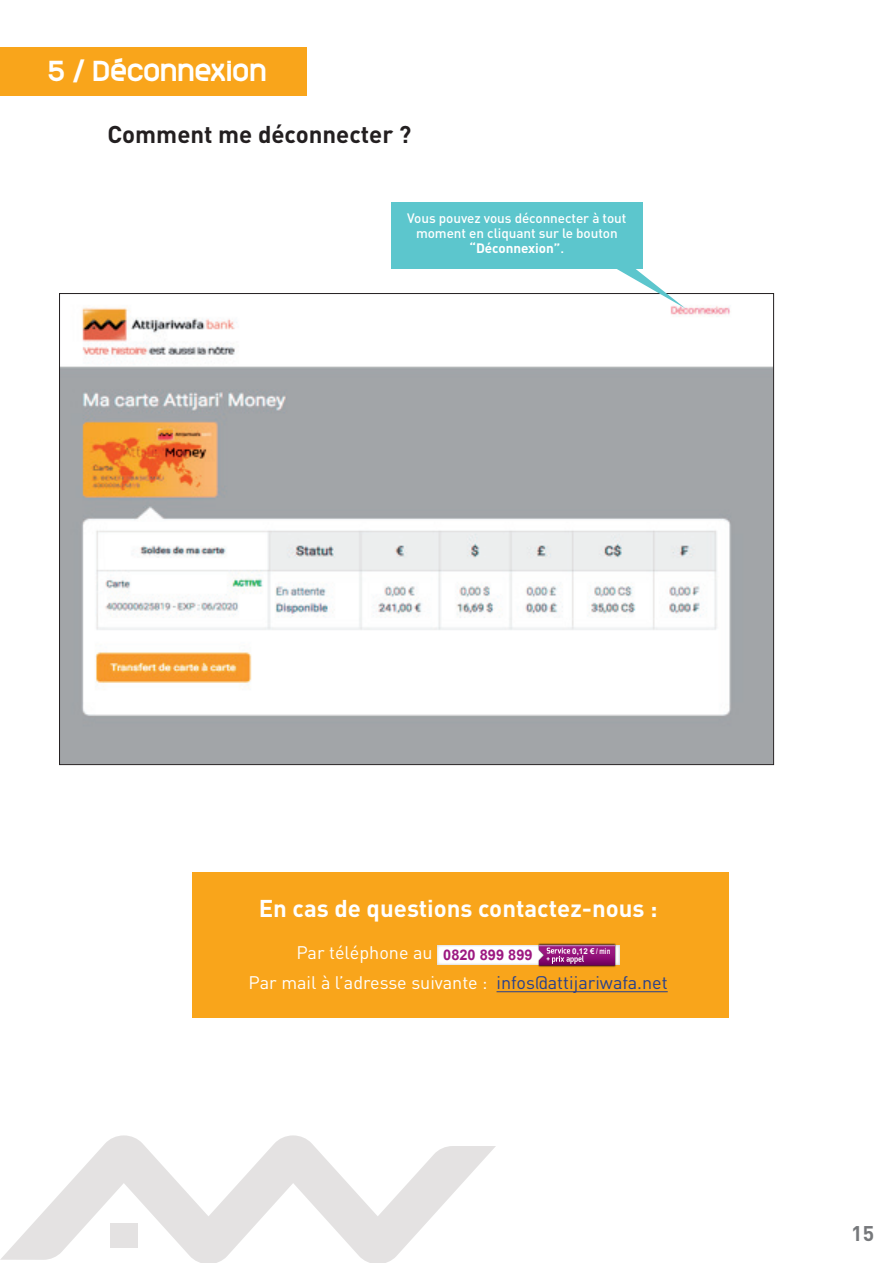
<style>
.page{position:relative;width:893px;height:1263px;background:#fff}
.page>*{position:absolute;margin:0;border:0;box-sizing:border-box;transform-origin:0 0}
.t1{font:700 27px "Monark";letter-spacing:-.035em;color:#fff}
.t2{font:700 24px "DIN";color:#fff}
.t3{font:700 24px "DIN";color:#231f20}
.t4{font:700 21px "DIN";color:#76787b}
.t5{font:18px "DIN";color:#fff}
.t6{font:500 13.5px/15px "DIN";letter-spacing:-.005em;color:#fff;text-align:center}
.t7{font:700 8.1px "Arial";color:#fff}
.s1{font-weight:700}
.s2{font-family:"Arial";font-weight:700;font-size:14.55px;color:#9c1881}
.s3{color:#253f8e}
</style>
<div class="page">
<svg style="left:0;top:1135px;width:496px;height:128px"></svg>
<div style="left:110px;top:1224px;width:27px;height:24px;background:#e4e2e2"></div>
<div style="left:192px;top:872px;width:536px;height:146px;background:#f9a51b"></div>
<div style="left:0;top:47px;width:306px;height:48px;background:#f9a51b"></div>
<div style="left:391px;top:203px;width:251px;height:66px;background:#5cc6cd"></div>
<hr style="left:497px;top:991px;width:171px;height:1px;background:#253f8e">
<div style="left:437px;top:945px;width:183px;height:20px;background:#fff"></div>
<img style="left:537px;top:943px;width:80px;height:24px">
<svg style="left:539px;top:945px;width:76px;height:20px;background:#9d3088"></svg>
<img style="left:61px;top:305px;width:711px;height:458px">
<svg style="left:614px;top:259px;width:72px;height:50px"></svg>
<h1 class="t1" style="left:47px;top:52px;width:221px">5 / Déconnexion</h1>
<h2 class="t3" style="left:107px;top:119px;width:306px">Comment me déconnecter ?</h2>
<p class="t6" style="left:407px;top:210px;width:221px">Vous pouvez vous déconnecter à tout moment en cliquant sur le bouton <span class="s1">“Déconnexion”</span>.</p>
<h2 class="t2" style="left:259px;top:893px;width:400px">En cas de questions contactez-nous :</h2>
<p class="t5" style="left:296px;top:941px;width:238px">Par téléphone au <span class="s2">0820 899 899</span></p>
<p class="t7" style="left:572px;top:945px;width:40px">0,12 € / min</p>
<p class="t5" style="left:249px;top:971px;width:421px">Par mail à l’adresse suivante : <span class="s3">infos@attijariwafa.net</span></p>
<p class="t4" style="left:851px;top:1219px;width:24px">15</p>
</div>
